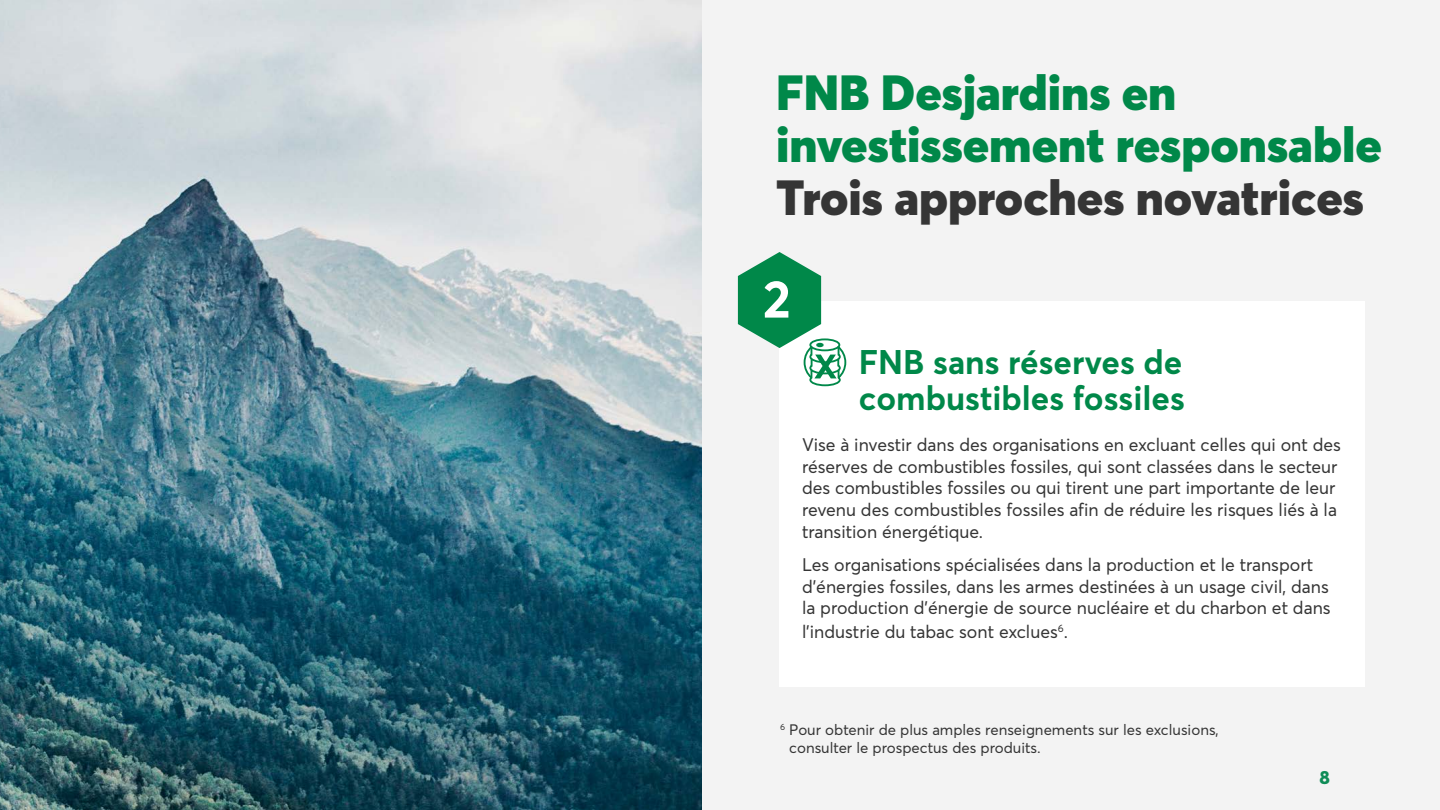
<style>
.page{position:relative;width:1440px;height:810px;background:#fff}
.page>*{position:absolute;margin:0;border:0;box-sizing:border-box;transform-origin:0 0}
.t1{font:700 52.5px "Averta";color:#fff}
.t2{font:900 48.75px/52.5px "Averta";color:#008849}
.t3{font:700 33.75px/36px "Averta";color:#008849}
.t4{font:800 18.75px "Averta";color:#0f8c57}
.t5{font:18px/21.8px "Averta";color:#353535}
.t6{font:15px/18px "Averta";color:#353535}
.s1{color:#353535}
</style>
<div class="page">
<div style="left:700px;top:0;width:740px;height:810px;background:#f3f3f3"></div>
<img style="left:0;top:0;width:701px;height:810px">
<div style="left:780px;top:301px;width:585px;height:385px;background:#fff"></div>
<svg style="left:738px;top:252px;width:109px;height:135px"></svg>
<h2 class="t2" style="left:776px;top:65px;width:607px">FNB Desjardins en investissement responsable<br><span class="s1">Trois approches novatrices</span></h2>
<h3 class="t1" style="left:763px;top:266px;width:29px">2</h3>
<h3 class="t3" style="left:859px;top:344px;width:328px">FNB sans réserves de combustibles fossiles</h3>
<p class="t5" style="left:802px;top:434px;width:541px">Vise à investir dans des organisations en excluant celles qui ont des réserves de combustibles fossiles, qui sont classées dans le secteur des combustibles fossiles ou qui tirent une part importante de leur revenu des combustibles fossiles afin de réduire les risques liés à la transition énergétique.</p>
<p class="t5" style="left:802px;top:554px;width:530px">Les organisations spécialisées dans la production et le transport d’énergies fossiles, dans les armes destinées à un usage civil, dans la production d’énergie de source nucléaire et du charbon et dans</p>
<p class="t5" style="left:802px;top:620px;width:268px">l’industrie du tabac sont exclues<sup>6</sup>.</p>
<p class="t6" style="left:789px;top:720px;width:431px;text-indent:-9px"><sup>6</sup> Pour obtenir de plus amples renseignements sur les exclusions, consulter le prospectus des produits.</p>
<p class="t4" style="left:1319px;top:765px;width:12px">8</p>
</div>
